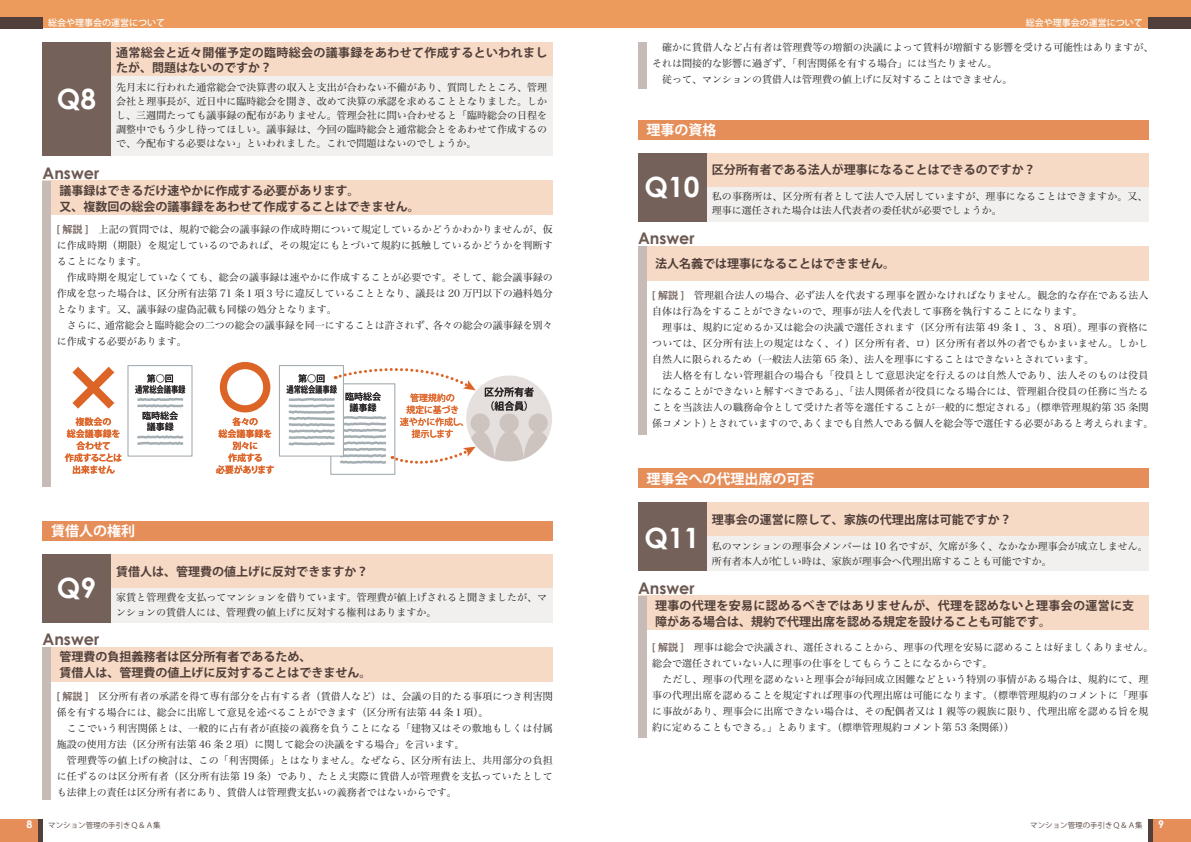
<style>
.page{position:relative;width:1191px;height:842px;background:#fff}
.page>*{position:absolute;margin:0;border:0;box-sizing:border-box;transform-origin:0 0}
._2設問見出し{font:700 28px "Century Gothic";color:#fff}
.A_no{font:700 16px "Century Gothic";color:#6d5952}
._１章小見出し{font:700 14px "Koz Go Pr 6 N";color:#fff}
._3回答見出し{font:700 12px "Koz Go Pr 6 N";color:#503f3a}
._2設問見出し-2{font:700 12px "Koz Go Pr 6 N";color:#503f3a}
._3回答見出し-2{font:700 12px/16px "Koz Go Pr 6 N";letter-spacing:.025em;color:#503f3a}
._2設問見出し-3{font:700 12px/15px "Koz Go Pr 6 N";letter-spacing:.025em;color:#503f3a}
.t1{font:700 10.5px "Century Gothic";color:#fff}
._4解説{font:10px/16px "Hira Min Pro N W3";color:#231f20}
._2設問詳細{font:10px/14px "Hira Min Pro N W3";color:#231f20}
.t2{font:500 10px/14px "Koz Go Pr 6 N";color:#231f20}
.t3{font:700 9px/12px "Koz Go Pr 6 N";letter-spacing:-.045em;color:#dc6427;text-align:center}
.t4{font:500 9px/11px "Koz Go Pr 6 N";color:#231f20;text-align:center}
.t5{font:500 9px "Koz Go Pr 6 N";color:#fff}
.t6{font:500 9px/12px "Koz Go Pr 6 N";letter-spacing:-.025em;color:#dc6427;text-align:center}
.t7{font:7.5px "Koz Go Pr 6 N";color:#503f3a}
.s1{font-family:"Koz Go Pr 6 N";font-weight:700;color:#7a6761}
</style>
<div class="page">
<div style="left:0;top:0;width:595px;height:28px;background:#ec9b5c"></div>
<div style="left:0;top:17px;width:43px;height:11px;background:#503f3a"></div>
<div style="left:0;top:819px;width:43px;height:23px;background:#e68e5a"></div>
<div style="left:595px;top:0;width:596px;height:28px;background:#ec9b5c"></div>
<div style="left:1148px;top:17px;width:43px;height:11px;background:#503f3a"></div>
<div style="left:1148px;top:819px;width:43px;height:23px;background:#e68e5a"></div>
<div style="left:43px;top:521px;width:510px;height:20px;background:#e68e5a"></div>
<div style="left:43px;top:43px;width:510px;height:34px;background:#f7dac5"></div>
<div style="left:43px;top:77px;width:510px;height:79px;background:#f1f0ee"></div>
<div style="left:43px;top:43px;width:68px;height:113px;background:#73615a"></div>
<div style="left:43px;top:181px;width:510px;height:34px;background:#f7dac5"></div>
<div style="left:43px;top:181px;width:8px;height:305px;background:#c6bbb7"></div>
<div style="left:43px;top:554px;width:510px;height:34px;background:#f7dac5"></div>
<div style="left:43px;top:588px;width:510px;height:34px;background:#f1f0ee"></div>
<div style="left:43px;top:554px;width:68px;height:68px;background:#73615a"></div>
<div style="left:43px;top:647px;width:510px;height:34px;background:#f7dac5"></div>
<div style="left:43px;top:647px;width:8px;height:152px;background:#c6bbb7"></div>
<div style="left:638px;top:120px;width:510px;height:20px;background:#e68e5a"></div>
<div style="left:638px;top:468px;width:510px;height:20px;background:#e68e5a"></div>
<div style="left:638px;top:43px;width:8px;height:46px;background:#c6bbb7"></div>
<div style="left:638px;top:153px;width:510px;height:34px;background:#f7dac5"></div>
<div style="left:638px;top:187px;width:510px;height:34px;background:#f1f0ee"></div>
<div style="left:638px;top:153px;width:68px;height:68px;background:#73615a"></div>
<div style="left:638px;top:246px;width:510px;height:34px;background:#f7dac5"></div>
<div style="left:638px;top:246px;width:8px;height:189px;background:#c6bbb7"></div>
<div style="left:638px;top:503px;width:510px;height:34px;background:#f7dac5"></div>
<div style="left:638px;top:537px;width:510px;height:34px;background:#f1f0ee"></div>
<div style="left:638px;top:503px;width:68px;height:68px;background:#73615a"></div>
<div style="left:638px;top:596px;width:510px;height:34px;background:#f7dac5"></div>
<div style="left:638px;top:596px;width:8px;height:141px;background:#c6bbb7"></div>
<div style="left:38px;top:819px;width:5px;height:23px;background:#503f3a"></div>
<hr style="left:1148px;top:819px;width:4px;height:23px;background:#503f3a">
<div style="left:330px;top:383px;width:65px;height:92px;border:1px solid #a4aeb3"></div>
<div style="left:127px;top:365px;width:65px;height:92px;border:1px solid #a4aeb3"></div>
<div style="left:279px;top:365px;width:65px;height:92px;border:1px solid #a4aeb3"></div>
<div style="left:220px;top:362px;width:50px;height:50px;border:7px solid #dc6427;border-radius:50%"></div>
<svg style="left:65px;top:366px;width:57px;height:108px"></svg>
<svg style="left:135px;top:374px;width:51px;height:71px"></svg>
<svg style="left:286px;top:365px;width:266px;height:101px"></svg>
<svg style="left:216px;top:417px;width:58px;height:57px"></svg>
<p class="t5" style="left:48px;top:18px;width:118px">総会や理事会の運営について</p>
<p class="_2設問見出し-3" style="left:116px;top:45px;width:433px">通常総会と近々開催予定の臨時総会の議事録をあわせて作成するといわれましたが、問題はないのですか？</p>
<p class="_2設問詳細" style="left:116px;top:79px;width:432px;text-align:justify">先月末に行われた通常総会で決算書の収入と支出が合わない不備があり、質問したところ、管理会社と理事長が、近日中に臨時総会を開き、改めて決算の承認を求めることとなりました。しかし、三週間たっても議事録の配布がありません。管理会社に問い合わせると「臨時総会の日程を調整中でもう少し待ってほしい。議事録は、今回の臨時総会と通常総会とをあわせて作成するので、今配布する必要はない」といわれました。これで問題はないのでしょうか。</p>
<p class="_3回答見出し" style="left:60px;top:184px;width:301px">議事録はできるだけ速やかに作成する必要があります。</p>
<p class="_3回答見出し" style="left:60px;top:200px;width:361px">又、複数回の総会の議事録をあわせて作成することはできません。</p>
<p class="_2設問見出し" style="left:57px;top:82px;width:41px">Q8</p>
<p class="A_no" style="left:43px;top:163px;width:58px">Answer</p>
<p class="_4解説" style="left:57px;top:220px;width:498px;text-align:justify"><span class="s1">[ 解説 ]　</span>上記の質問では、規約で総会の議事録の作成時期について規定しているかどうかわかりませんが、仮に作成時期（期限）を規定しているのであれば、その規定にもとづいて規約に抵触しているかどうかを判断することになります。</p>
<p class="_4解説" style="left:57px;top:268px;width:498px;text-align:justify">　作成時期を規定していなくても、総会の議事録は速やかに作成することが必要です。そして、総会議事録の作成を怠った場合は、区分所有法第 71 条１項３号に違反していることとなり、議長は 20 万円以下の過料処分となります。又、議事録の虚偽記載も同様の処分となります。</p>
<p class="_4解説" style="left:57px;top:316px;width:498px">　さらに、通常総会と臨時総会の二つの総会の議事録を同一にすることは許されず、各々の総会の議事録を別々に作成する必要があります。</p>
<p class="t3" style="left:65px;top:416px;width:59px">複数会の<br>総会議事録を合わせて<br>作成することは出来ません</p>
<p class="t4" style="left:135px;top:373px;width:52px">第○回<br>通常総会議事録</p>
<p class="t4" style="left:142px;top:411px;width:37px">臨時総会議事録</p>
<p class="t3" style="left:216px;top:416px;width:60px">各々の<br>総会議事録を別々に<br>作成する<br>必要があります</p>
<p class="t4" style="left:286px;top:373px;width:52px">第○回<br>通常総会議事録</p>
<p class="t4" style="left:345px;top:391px;width:37px">臨時総会議事録</p>
<p class="t6" style="left:400px;top:392px;width:71px">管理規約の<br>規定に基づき<br>速やかに作成し、提示します</p>
<p class="t2" style="left:484px;top:385px;width:51px">区分所有者（組合員）</p>
<p class="t5" style="left:1025px;top:18px;width:118px">総会や理事会の運営について</p>
<p class="_4解説" style="left:652px;top:39px;width:502px">　確かに賃借人など占有者は管理費等の増額の決議によって賃料が増額する影響を受ける可能性はありますが、それは間接的な影響に過ぎず、「利害関係を有する場合」には当たりません。</p>
<p class="_4解説" style="left:652px;top:71px;width:361px">　従って、マンションの賃借人は管理費の値上げに反対することはできません。</p>
<p class="_１章小見出し" style="left:646px;top:122px;width:71px">理事の資格</p>
<p class="_2設問見出し" style="left:644px;top:169px;width:56px">Q10</p>
<p class="A_no" style="left:638px;top:228px;width:58px">Answer</p>
<p class="_2設問見出し-2" style="left:711px;top:163px;width:325px">区分所有者である法人が理事になることはできるのですか？</p>
<p class="_2設問詳細" style="left:711px;top:188px;width:437px">私の事務所は、区分所有者として法人で入居していますが、理事になることはできますか。又、理事に選任された場合は法人代表者の委任状が必要でしょうか。</p>
<p class="_3回答見出し" style="left:655px;top:256px;width:241px">法人名義では理事になることはできません。</p>
<p class="_4解説" style="left:652px;top:286px;width:498px"><span class="s1">[ 解説 ]　</span>管理組合法人の場合、必ず法人を代表する理事を置かなければなりません。観念的な存在である法人自体は行為をすることができないので、理事が法人を代表して事務を執行することになります。</p>
<p class="_4解説" style="left:652px;top:318px;width:498px;text-align:justify">　理事は、規約に定めるか又は総会の決議で選任されます（区分所有法第 49 条１、３、８項）。理事の資格については、区分所有法上の規定はなく、イ）区分所有者、ロ）区分所有者以外の者でもかまいません。しかし自然人に限られるため（一般法人法第 65 条）、法人を理事にすることはできないとされています。</p>
<p class="_4解説" style="left:652px;top:366px;width:503px">　法人格を有しない管理組合の場合も「役員として意思決定を行えるのは自然人であり、法人そのものは役員になることができないと解すべきである」、「法人関係者が役員になる場合には、管理組合役員の任務に当たることを当該法人の職務命令として受けた者等を選任することが一般的に想定される」（標準管理規約第 35 条関係コメント）とされていますので、あくまでも自然人である個人を総会等で選任する必要があると考えられます。</p>
<p class="_１章小見出し" style="left:646px;top:471px;width:169px">理事会への代理出席の可否</p>
<p class="t1" style="left:26px;top:818px;width:7px">8</p>
<p class="_１章小見出し" style="left:51px;top:523px;width:86px">賃借人の権利</p>
<p class="_2設問見出し-2" style="left:116px;top:565px;width:253px">賃借人は、管理費の値上げに反対できますか？</p>
<p class="_2設問詳細" style="left:116px;top:588px;width:432px;line-height:15px">家賃と管理費を支払ってマンションを借りています。管理費が値上げされると聞きましたが、マンションの賃借人には、管理費の値上げに反対する権利はありますか。</p>
<p class="_3回答見出し" style="left:60px;top:650px;width:253px">管理費の負担義務者は区分所有者であるため、</p>
<p class="_3回答見出し" style="left:60px;top:666px;width:313px">賃借人は、管理費の値上げに反対することはできません。</p>
<p class="_2設問見出し" style="left:57px;top:570px;width:41px">Q9</p>
<p class="A_no" style="left:43px;top:629px;width:58px">Answer</p>
<p class="_4解説" style="left:57px;top:688px;width:498px"><span class="s1">[ 解説 ]　</span>区分所有者の承諾を得て専有部分を占有する者（賃借人など）は、会議の目的たる事項につき利害関係を有する場合には、総会に出席して意見を述べることができます（区分所有法第 44 条１項）。</p>
<p class="_4解説" style="left:57px;top:720px;width:497px">　ここでいう利害関係とは、一般的に占有者が直接の義務を負うことになる「建物又はその敷地もしくは付属施設の使用方法（区分所有法第 46 条 2 項）に関して総会の決議をする場合」を言います。</p>
<p class="_4解説" style="left:57px;top:752px;width:498px;text-align:justify">　管理費等の値上げの検討は、この「利害関係」とはなりません。なぜなら、区分所有法上、共用部分の負担に任ずるのは区分所有者（区分所有法第 19 条）であり、たとえ実際に賃借人が管理費を支払っていたとしても法律上の責任は区分所有者にあり、賃借人は管理費支払いの義務者ではないからです。</p>
<p class="_2設問見出し-2" style="left:711px;top:513px;width:301px">理事会の運営に際して、家族の代理出席は可能ですか？</p>
<p class="_2設問詳細" style="left:711px;top:538px;width:437px">私のマンションの理事会メンバーは 10 名ですが、欠席が多く、なかなか理事会が成立しません。</p>
<p class="_2設問詳細" style="left:711px;top:553px;width:341px">所有者本人が忙しい時は、家族が理事会へ代理出席することも可能ですか。</p>
<p class="_3回答見出し-2" style="left:655px;top:597px;width:481px">理事の代理を安易に認めるべきではありませんが、代理を認めないと理事会の運営に支障がある場合は、規約で代理出席を認める規定を設けることも可能です。</p>
<p class="_2設問見出し" style="left:644px;top:521px;width:56px">Q11</p>
<p class="A_no" style="left:638px;top:578px;width:58px">Answer</p>
<p class="_4解説" style="left:652px;top:638px;width:503px"><span class="s1">[ 解説 ]　</span>理事は総会で決議され、選任されることから、理事の代理を安易に認めることは好ましくありません。総会で選任されていない人に理事の仕事をしてもらうことになるからです。</p>
<p class="_4解説" style="left:652px;top:670px;width:498px;text-align:justify">　ただし、理事の代理を認めないと理事会が毎回成立困難などという特別の事情がある場合は、規約にて、理事の代理出席を認めることを規定すれば理事の代理出席は可能になります。（標準管理規約のコメントに「理事に事故があり、理事会に出席できない場合は、その配偶者又は 1 親等の親族に限り、代理出席を認める旨を規約に定めることもできる。」とあります。（標準管理規約コメント第 53 条関係））</p>
<p class="t7" style="left:48px;top:821px;width:114px">マンション管理の手引きＱ＆Ａ集</p>
<p class="t7" style="left:1030px;top:821px;width:114px">マンション管理の手引きＱ＆Ａ集</p>
<p class="t1" style="left:1158px;top:818px;width:7px">9</p>
</div>
